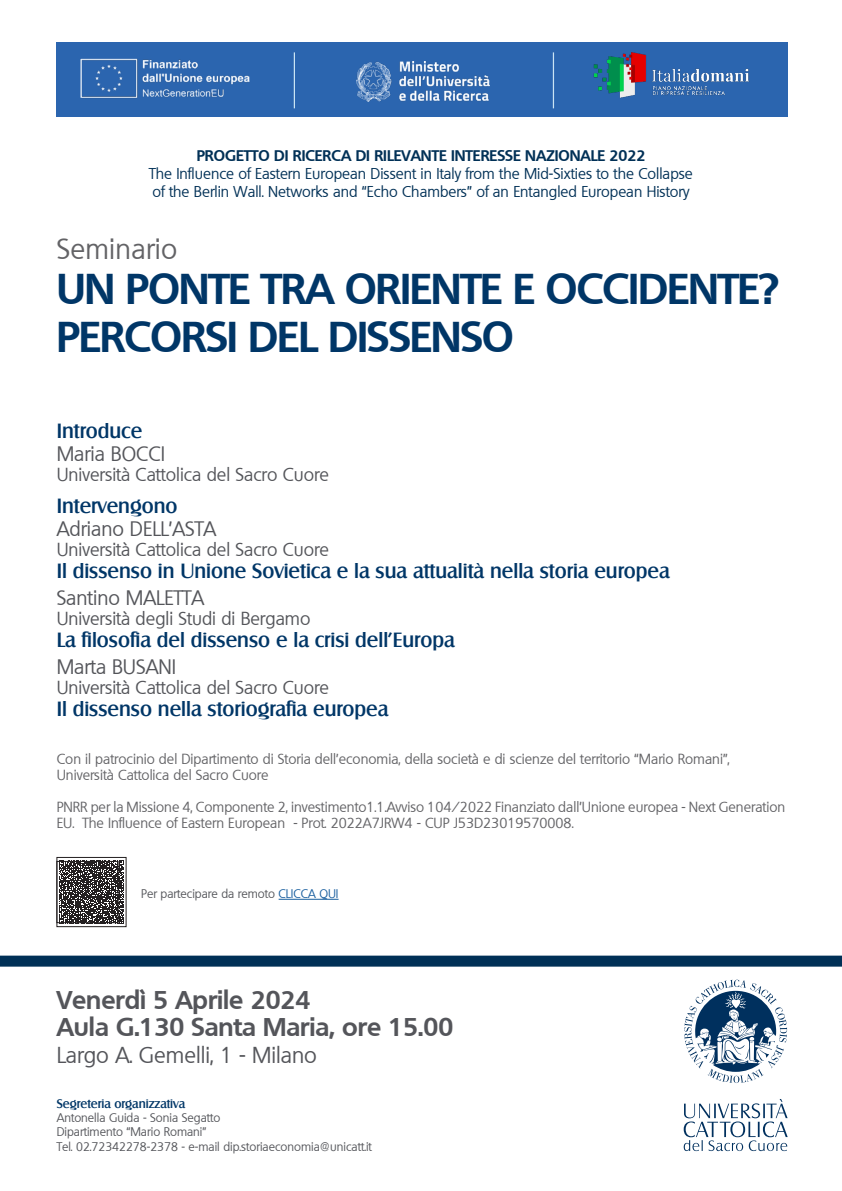
<style>
.page{position:relative;width:842px;height:1191px;background:#fff}
.page>*{position:absolute;margin:0;border:0;box-sizing:border-box;transform-origin:0 0}
.Sottotitolo{font:700 42px "Quebec";letter-spacing:-.015em;color:#003667}
.t1{font:28px "Quebec";letter-spacing:.01em;color:#636366}
.Data{font:700 25px "Quebec";color:#54555a}
.Luogo{font:22px "Quebec";color:#54555a}
.Titolo_3{font:500 20px "Salzburg";color:#003667}
.Titolo_3-2{font:20px "Quebec";color:#54555a}
.Titolo_3-3{font:18px "Quebec";color:#54555a}
.t2{font:15px "Quebec";color:#003056}
.t3{font:700 15px "Quebec";color:#003056}
.t4{font:14px/16px "Quebec";color:#636366}
.t5{font:12px "Quebec";color:#54555a}
.t6{font:500 12px "Salzburg";color:#003667}
.s1{color:#175d9e}
</style>
<div class="page">
<div style="left:0;top:955px;width:842px;height:11px;background:#003056"></div>
<svg style="left:684px;top:979px;width:103px;height:104px"></svg>
<svg style="left:684px;top:1099px;width:104px;height:52px"></svg>
<div style="left:57px;top:43px;width:731px;height:74px;background:#2b65af"></div>
<img style="left:80px;top:58px;width:170px;height:40px">
<img style="left:357px;top:61px;width:132px;height:41px">
<img style="left:593px;top:52px;width:157px;height:46px">
<hr style="left:294px;top:52px;width:1px;height:56px;background:#cae4f4">
<hr style="left:553px;top:52px;width:1px;height:56px;background:#cae4f4">
<hr style="left:279px;top:899px;width:60px;height:1px;background:#175d9e">
<svg style="left:59px;top:860px;width:65px;height:64px"></svg>
<div style="left:57px;top:857px;width:69px;height:70px;border:1px solid #231f20"></div>
<p class="t3" style="left:197px;top:145px;width:450px">PROGETTO DI RICERCA DI RILEVANTE INTERESSE NAZIONALE 2022</p>
<p class="t2" style="left:149px;top:164px;width:545px">The Influence of Eastern European Dissent in Italy from the Mid-Sixties to the Collapse</p>
<p class="t2" style="left:153px;top:182px;width:538px">of the Berlin Wall. Networks and “Echo Chambers” of an Entangled European History</p>
<p class="t1" style="left:57px;top:231px;width:122px">Seminario</p>
<p class="Sottotitolo" style="left:57px;top:261px;width:724px">UN PONTE TRA ORIENTE E OCCIDENTE?</p>
<p class="Sottotitolo" style="left:57px;top:309px;width:458px">PERCORSI DEL DISSENSO</p>
<p class="Titolo_3" style="left:57px;top:419px;width:87px">Introduce</p>
<p class="Titolo_3-2" style="left:57px;top:441px;width:110px">Maria BOCCI</p>
<p class="Titolo_3-3" style="left:57px;top:463px;width:274px">Università Cattolica del Sacro Cuore</p>
<p class="Titolo_3" style="left:57px;top:494px;width:122px">Intervengono</p>
<p class="Titolo_3-2" style="left:57px;top:516px;width:161px">Adriano DELL’ASTA</p>
<p class="Titolo_3-3" style="left:57px;top:538px;width:274px">Università Cattolica del Sacro Cuore</p>
<p class="Titolo_3" style="left:57px;top:559px;width:615px">Il dissenso in Unione Sovietica e la sua attualità nella storia europea</p>
<p class="Titolo_3-2" style="left:57px;top:585px;width:149px">Santino MALETTA</p>
<p class="Titolo_3-3" style="left:57px;top:607px;width:255px">Università degli Studi di Bergamo</p>
<p class="Titolo_3" style="left:57px;top:628px;width:399px">La filosofia del dissenso e la crisi dell’Europa</p>
<p class="Titolo_3-2" style="left:57px;top:654px;width:121px">Marta BUSANI</p>
<p class="Titolo_3-3" style="left:57px;top:676px;width:274px">Università Cattolica del Sacro Cuore</p>
<p class="Titolo_3" style="left:57px;top:697px;width:333px">Il dissenso nella storiografia europea</p>
<p class="t4" style="left:57px;top:751px;width:675px">Con il patrocinio del Dipartimento di Storia dell’economia, della società e di scienze del territorio “Mario Romani”,</p>
<p class="t4" style="left:57px;top:767px;width:213px">Università Cattolica del Sacro Cuore</p>
<p class="t4" style="left:57px;top:799px;width:730px">PNRR per la Missione 4, Componente 2, investimento1.1.Avviso 104/2022 Finanziato dall’Unione europea - Next Generation<br>EU. The Influence of Eastern European - Prot. 2022A7JRW4 - CUP J53D23019570008.</p>
<p class="t5" style="left:141px;top:886px;width:199px">Per partecipare da remoto <span class="s1">CLICCA QUI</span></p>
<p class="Data" style="left:57px;top:984px;width:255px">Venerdì 5 Aprile 2024</p>
<p class="Data" style="left:57px;top:1011px;width:398px">Aula G.130 Santa Maria, ore 15.00</p>
<p class="Luogo" style="left:57px;top:1041px;width:262px">Largo A. Gemelli, 1 - Milano</p>
<p class="t6" style="left:57px;top:1096px;width:130px">Segreteria organizzativa</p>
<p class="t5" style="left:57px;top:1109px;width:165px">Antonella Guida - Sonia Segatto</p>
<p class="t5" style="left:57px;top:1124px;width:151px">Dipartimento “Mario Romani”</p>
<p class="t5" style="left:57px;top:1138px;width:317px">Tel. 02.72342278-2378 - e-mail dip.storiaeconomia@unicatt.it</p>
</div>
